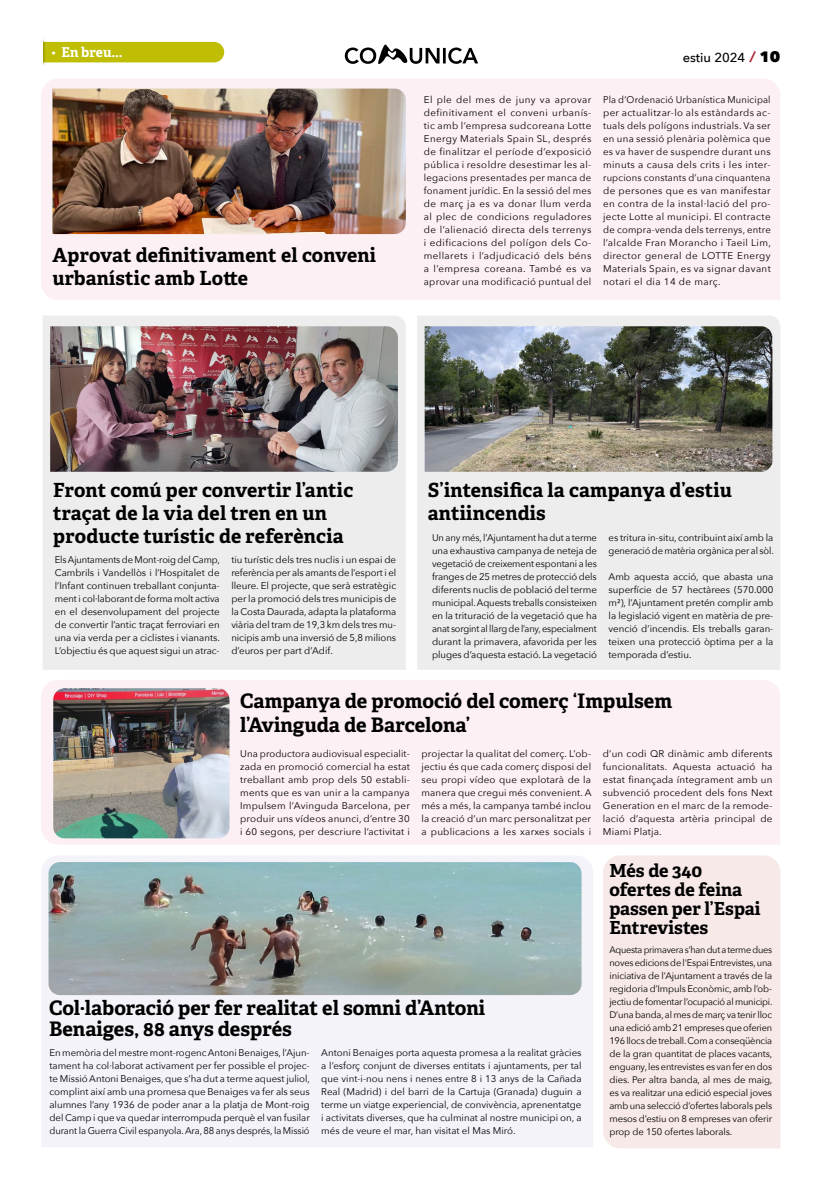
<style>
.page{position:relative;width:823px;height:1191px;background:#fff}
.page>*{position:absolute;margin:0;border:0;box-sizing:border-box;transform-origin:0 0}
.t1{font:700 20px/21px "Adelle";color:#000}
.t2{font:700 19.5px/23.4px "Adelle";letter-spacing:.01em;color:#000}
.t3{font:700 18px/19px "Adelle";letter-spacing:-.005em;color:#000}
.t4{font:700 13.6px "Adelle";color:#fff}
.t5{font:500 13px "Avenir Next";color:#000}
.t6{font:9.7px/13px "Avenir Next";color:#000;text-align:justify}
.t7{font:9.7px/13px "Avenir Next";color:#000;text-align:justify;scale:.96 1}
.t8{font:9.5px/13px "Avenir Next";letter-spacing:-.01em;color:#000;text-align:justify;scale:.96 1}
.s1{font-size:18.4px}
.s2{font-weight:800;font-size:15px;color:#ab273b}
.s3{font-weight:800;font-size:15px}
</style>
<div class="page">
<svg style="left:344px;top:44px;width:134px;height:20px"></svg>
<div style="left:33px;top:42px;width:191px;height:20px;background:#bfbe04;border-radius:10px"></div>
<div style="left:35px;top:38px;width:11px;height:28px;background:#000;opacity:.25"></div>
<div style="left:32px;top:36px;width:10px;height:32px;background:#fff"></div>
<div style="left:41px;top:79px;width:739px;height:221px;background:#fdf0f5"></div>
<div style="left:41px;top:680px;width:739px;height:164px;background:#fdf0f5"></div>
<div style="left:603px;top:855px;width:177px;height:293px;background:#f7e9e8"></div>
<img style="left:52px;top:89px;width:353px;height:145px">
<div style="left:417px;top:316px;width:363px;height:354px;background:#ededed"></div>
<div style="left:43px;top:316px;width:362px;height:354px;background:#ededed"></div>
<div style="left:42px;top:856px;width:550px;height:291px;background:#f5f3fa"></div>
<img style="left:48px;top:862px;width:533px;height:133px">
<img style="left:53px;top:688px;width:176px;height:150px">
<img style="left:424px;top:326px;width:348px;height:146px">
<img style="left:50px;top:326px;width:347px;height:146px">
<h3 class="t4" style="left:52px;top:43px;width:72px"><span class="s1">·</span> En breu...</h3>
<h2 class="t2" style="left:52px;top:243px;width:325px">Aprovat definitivament el conveni urbanístic amb Lotte</h2>
<h3 class="t5" style="left:682px;top:47px;width:99px">estiu 2024 <span class="s2">⁄</span> <span class="s3">10</span></h3>
<p class="t6" style="left:423px;top:92px;width:169px">El ple del mes de juny va aprovar definitivament el conveni urbanís&shy;tic amb l’empresa sudcoreana Lotte Energy Materials Spain SL, després de finalitzar el període d’exposició pública i resoldre desestimar les al· legacions presentades per manca de fonament jurídic. En la sessió del mes de març ja es va donar llum verda al plec de condicions reguladores de l’alienació directa dels terrenys i edificacions del polígon dels Co&shy;mellarets i l’adjudicació dels béns a l’empresa coreana. També es va aprovar una modificació puntual del</p>
<p class="t7" style="left:602px;top:92px;width:176px">Pla d’Ordenació Urbanística Municipal per actualitzar-lo als estàndards ac&shy;tuals dels polígons industrials. Va ser en una sessió plenària polèmica que es va haver de suspendre durant uns minuts a causa dels crits i les inter&shy;rupcions constants d’una cinquantena de persones que es van manifestar en contra de la instal·lació del pro&shy;jecte Lotte al municipi. El contracte de compra-venda dels terrenys, entre l’alcalde Fran Morancho i Taeil Lim, director general de LOTTE Energy Materials Spain, es va signar davant notari el dia 14 de març.</p>
<h2 class="t2" style="left:53px;top:478px;width:301px">Front comú per convertir l’antic traçat de la via del tren en un producte turístic de referència</h2>
<p class="t7" style="left:55px;top:553px;width:173px">Els Ajuntaments de Mont-roig del Camp, Cambrils i Vandellòs i l’Hospitalet de l’Infant continuen treballant conjunta&shy;ment i col·laborant de forma molt activa en el desenvolupament del projecte de convertir l’antic traçat ferroviari en una via verda per a ciclistes i vianants.<br>L’objectiu és que aquest sigui un atrac-</p>
<p class="t6" style="left:231px;top:553px;width:166px">tiu turístic dels tres nuclis i un espai de referència per als amants de l’esport i el lleure. El projecte, que serà estratègic per la promoció dels tres municipis de la Costa Daurada, adapta la plataforma viària del tram de 19,3 km dels tres mu&shy;nicipis amb una inversió de 5,8 milions d’euros per part d’Adif.</p>
<h2 class="t2" style="left:427px;top:478px;width:305px">S’intensifica la campanya d’estiu antiincendis</h2>
<p class="t6" style="left:432px;top:531px;width:166px">Un any més, l’Ajuntament ha dut a terme una exhaustiva campanya de neteja de vegetació de creixement espontani a les franges de 25 metres de protecció dels diferents nuclis de població del terme municipal. Aquests treballs consisteixen en la trituració de la vegetació que ha anat sorgint al llarg de l’any, especialment durant la primavera, afavorida per les pluges d’aquesta estació. La vegetació</p>
<p class="t6" style="left:608px;top:531px;width:167px">es tritura in-situ, contribuint així amb la generació de matèria orgànica per al sòl.</p>
<p class="t6" style="left:608px;top:570px;width:166px">Amb aquesta acció, que abasta una superfície de 57 hectàrees (570.000 m²), l’Ajuntament pretén complir amb la legislació vigent en matèria de pre&shy;venció d’incendis. Els treballs garan&shy;teixen una protecció òptima per a la temporada d’estiu.</p>
<h1 class="t1" style="left:240px;top:689px;width:433px;line-height:24px">Campanya de promoció del comerç ‘Impulsem l’Avinguda de Barcelona’</h1>
<p class="t6" style="left:240px;top:746px;width:171px">Una productora audiovisual especialit&shy;zada en promoció comercial ha estat treballant amb prop dels 50 establi&shy;ments que es van unir a la campanya Impulsem l’Avinguda Barcelona, per produir uns vídeos anunci, d’entre 30 i 60 segons, per descriure l’activitat i</p>
<p class="t6" style="left:421px;top:746px;width:171px">projectar la qualitat del comerç. L’ob&shy;jectiu és que cada comerç disposi del seu propi vídeo que explotarà de la manera que cregui més convenient. A més a més, la campanya també inclou la creació d’un marc personalitzat per a publicacions a les xarxes socials i</p>
<p class="t6" style="left:602px;top:746px;width:171px">d’un codi QR dinàmic amb diferents funcionalitats. Aquesta actuació ha estat finançada íntegrament amb un subvenció procedent dels fons Next Generation en el marc de la remode&shy;lació d’aquesta artèria principal de Miami Platja.</p>
<h1 class="t1" style="left:49px;top:997px;width:437px">Col·laboració per fer realitat el somni d’Antoni<br>Benaiges, 88 anys després</h1>
<p class="t6" style="left:49px;top:1045px;width:262px">En memòria del mestre mont-rogenc Antoni Benaiges, l’Ajun&shy;tament ha col·laborat activament per fer possible el projec&shy;te Missió Antoni Benaiges, que s’ha dut a terme aquest juliol, complint així amb una promesa que Benaiges va fer als seus alumnes l’any 1936 de poder anar a la platja de Mont-roig del Camp i que va quedar interrompuda perquè el van fusilar durant la Guerra Civil espanyola. Ara, 88 anys després, la Missió</p>
<p class="t6" style="left:321px;top:1045px;width:261px">Antoni Benaiges porta aquesta promesa a la realitat gràcies a l’esforç conjunt de diverses entitats i ajuntaments, per tal que vint-i-nou nens i nenes entre 8 i 13 anys de la Cañada Real (Madrid) i del barri de la Cartuja (Granada) duguin a terme un viatge experiencial, de convivència, aprenentatge i activitats diverses, que ha culminat al nostre municipi on, a més de veure el mar, han visitat el Mas Miró.</p>
<h3 class="t3" style="left:609px;top:861px;width:153px">Més de 340 ofertes de feina passen per l’Espai<br>Entrevistes</h3>
<p class="t8" style="left:609px;top:943px;width:171px">Aquesta primavera s’han dut a terme dues noves edicions de l'Espai Entrevistes, una iniciativa de l’Ajuntament a través de la regidoria d’Impuls Econòmic, amb l’ob&shy;jectiu de fomentar l’ocupació al municipi.<br>D’una banda, al mes de març va tenir lloc una edició amb 21 empreses que oferien 196 llocs de treball. Com a conseqüència de la gran quantitat de places vacants, enguany, les entrevistes es van fer en dos dies. Per altra banda, al mes de maig, es va realitzar una edició especial joves amb una selecció d’ofertes laborals pels mesos d’estiu on 8 empreses van oferir prop de 150 ofertes laborals.</p>
</div>
